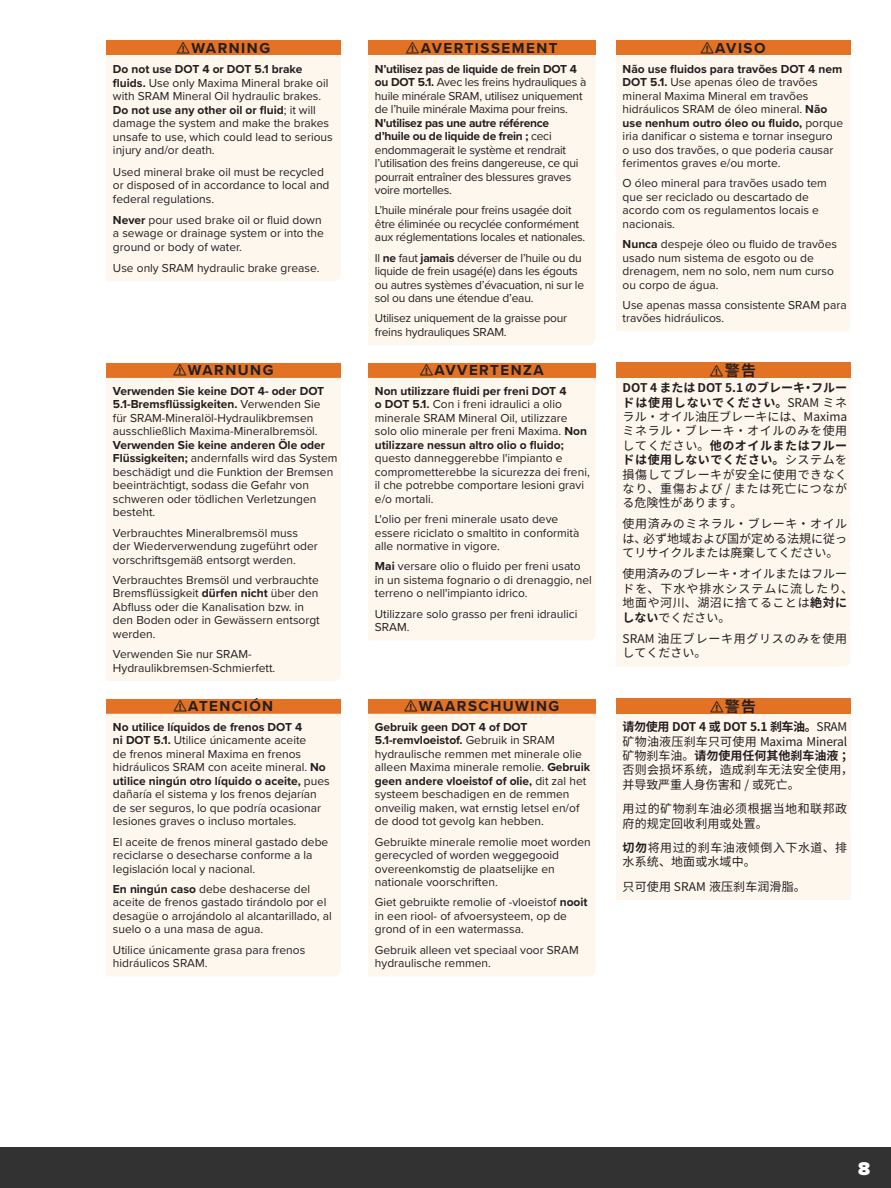
<style>
.page{position:relative;width:891px;height:1188px;background:#fff}
.page>*{position:absolute;margin:0;border:0;box-sizing:border-box;transform-origin:0 0}
.t1{font:900 19.2px "Proxima Nova";color:#fff}
.t2{font:700 15px "Proxima Nova";letter-spacing:.1em;color:#231f20}
.t3{font:700 15px "Noto Sans CJ Kjp";color:#231f20}
.t4{font:700 15px "Noto Sans CJ Ksc";color:#231f20}
.Signal_Word_Text_-_W{font:12px/13.5px "Proxima Nova";color:#231f20}
.Signal_Word_Text_-_W-2{font:12px/13.5px "Proxima Nova";letter-spacing:-.02em;color:#231f20}
.J-Orange{font:12px/14.4px "Noto Sans CJ Kjp";letter-spacing:.04em;color:#231f20;text-align:justify}
.C-orange_boxed{font:12px/14.4px "Noto Sans CJ Ksc";letter-spacing:.015em;color:#231f20}
.C-orange_boxed-2{font:12px/14.4px "Noto Sans CJ Ksc";letter-spacing:.04em;color:#231f20}
.C-orange_boxed-3{font:12px/14.4px "Noto Sans CJ Ksc";letter-spacing:.045em;color:#231f20}
.s1{font-weight:700}
</style>
<div class="page">
<div style="left:0;top:1148px;width:891px;height:40px;background:#323232"></div>
<div style="left:106px;top:40px;width:235px;height:16px;background:#e37224"></div>
<div style="left:106px;top:56px;width:235px;height:225px;background:#fef7ee"></div>
<div style="left:368px;top:40px;width:228px;height:16px;background:#e37224"></div>
<div style="left:368px;top:56px;width:228px;height:289px;background:#fef7ee"></div>
<div style="left:616px;top:40px;width:234px;height:16px;background:#e37224"></div>
<div style="left:616px;top:56px;width:234px;height:276px;background:#fef7ee"></div>
<div style="left:106px;top:363px;width:235px;height:15px;background:#e37224"></div>
<div style="left:106px;top:378px;width:235px;height:303px;background:#fef7ee"></div>
<div style="left:368px;top:363px;width:228px;height:15px;background:#e37224"></div>
<div style="left:368px;top:378px;width:228px;height:262px;background:#fef7ee"></div>
<div style="left:616px;top:363px;width:234px;height:15px;background:#e37224"></div>
<div style="left:616px;top:379px;width:234px;height:288px;background:#fef7ee"></div>
<div style="left:106px;top:699px;width:235px;height:15px;background:#e37224"></div>
<div style="left:106px;top:714px;width:235px;height:262px;background:#fef7ee"></div>
<div style="left:368px;top:699px;width:228px;height:15px;background:#e37224"></div>
<div style="left:368px;top:714px;width:228px;height:262px;background:#fef7ee"></div>
<div style="left:616px;top:699px;width:234px;height:15px;background:#e37224"></div>
<div style="left:616px;top:714px;width:234px;height:84px;background:#fef7ee"></div>
<div style="left:616px;top:798px;width:234px;height:37px;background:#fef7ee"></div>
<div style="left:616px;top:835px;width:234px;height:41px;background:#fef7ee"></div>
<div style="left:616px;top:874px;width:234px;height:26px;background:#fef7ee"></div>
<p class="t2" style="left:177px;top:37px;width:95px">⚠WARNING</p>
<p class="Signal_Word_Text_-_W" style="left:113px;top:61px;width:221px"><span class="s1">Do not use DOT 4 or DOT 5.1 brake fluids.</span> Use only Maxima Mineral brake oil with SRAM Mineral Oil hydraulic brakes.<br><span class="s1">Do not use any other oil or fluid</span>; it will damage the system and make the brakes unsafe to use, which could lead to serious injury and/or death.</p>
<p class="Signal_Word_Text_-_W" style="left:113px;top:164px;width:218px">Used mineral brake oil must be recycled or disposed of in accordance to local and federal regulations.</p>
<p class="Signal_Word_Text_-_W" style="left:113px;top:213px;width:212px"><span class="s1">Never</span> pour used brake oil or fluid down a sewage or drainage system or into the ground or body of water.</p>
<p class="Signal_Word_Text_-_W" style="left:113px;top:261px;width:208px">Use only SRAM hydraulic brake grease.</p>
<p class="t2" style="left:174px;top:359px;width:102px">⚠WARNUNG</p>
<p class="Signal_Word_Text_-_W" style="left:113px;top:384px;width:226px"><span class="s1">Verwenden Sie keine DOT 4- oder DOT 5.1-Bremsflüssigkeiten.</span> Verwenden Sie<br>für SRAM-Mineralöl-Hydraulikbremsen ausschließlich Maxima-Mineralbremsöl.<br><span class="s1">Verwenden Sie keine anderen Öle oder Flüssigkeiten;</span> andernfalls wird das System beschädigt und die Funktion der Bremsen beeinträchtigt, sodass die Gefahr von schweren oder tödlichen Verletzungen besteht.</p>
<p class="Signal_Word_Text_-_W" style="left:113px;top:525px;width:206px">Verbrauchtes Mineralbremsöl muss der Wiederverwendung zugeführt oder vorschriftsgemäß entsorgt werden.</p>
<p class="Signal_Word_Text_-_W" style="left:113px;top:573px;width:208px">Verbrauchtes Bremsöl und verbrauchte<br>Bremsflüssigkeit <span class="s1">dürfen nicht</span> über den<br>Abfluss oder die Kanalisation bzw. in den Boden oder in Gewässern entsorgt werden.</p>
<p class="Signal_Word_Text_-_W" style="left:113px;top:647px;width:164px">Verwenden Sie nur SRAM-<br>Hydraulikbremsen-Schmierfett.</p>
<p class="t2" style="left:174px;top:695px;width:101px">⚠ATENCIÓN</p>
<p class="Signal_Word_Text_-_W" style="left:113px;top:720px;width:218px"><span class="s1">No utilice líquidos de frenos DOT 4<br>ni DOT 5.1.</span> Utilice únicamente aceite<br>de frenos mineral Maxima en frenos hidráulicos SRAM con aceite mineral. <span class="s1">No utilice ningún otro líquido o aceite,</span> pues dañaría el sistema y los frenos dejarían de ser seguros, lo que podría ocasionar lesiones graves o incluso mortales.</p>
<p class="Signal_Word_Text_-_W" style="left:113px;top:834px;width:217px">El aceite de frenos mineral gastado debe reciclarse o desecharse conforme a la legislación local y nacional.</p>
<p class="Signal_Word_Text_-_W" style="left:113px;top:882px;width:220px"><span class="s1">En ningún caso</span> debe deshacerse del aceite de frenos gastado tirándolo por el desagüe o arrojándolo al alcantarillado, al suelo o a una masa de agua.</p>
<p class="Signal_Word_Text_-_W" style="left:113px;top:942px;width:194px">Utilice únicamente grasa para frenos hidráulicos SRAM.</p>
<p class="t2" style="left:406px;top:37px;width:153px">⚠AVERTISSEMENT</p>
<p class="Signal_Word_Text_-_W-2" style="left:375px;top:61px;width:213px"><span class="s1">N’utilisez pas de liquide de frein DOT 4 ou DOT 5.1.</span> Avec les freins hydrauliques à huile minérale SRAM, utilisez uniquement de l’huile minérale Maxima pour freins.<br><span class="s1">N'utilisez pas une autre référence d’huile ou de liquide de frein ;</span> ceci endommagerait le système et rendrait l’utilisation des freins dangereuse, ce qui pourrait entraîner des blessures graves voire mortelles.</p>
<p class="Signal_Word_Text_-_W-2" style="left:375px;top:203px;width:212px">L’huile minérale pour freins usagée doit être éliminée ou recyclée conformément aux réglementations locales et nationales.</p>
<p class="Signal_Word_Text_-_W-2" style="left:375px;top:250px;width:211px">Il <span class="s1">ne</span> faut <span class="s1">jamais</span> déverser de l’huile ou du liquide de frein usagé(e) dans les égouts ou autres systèmes d’évacuation, ni sur le sol ou dans une étendue d’eau.</p>
<p class="Signal_Word_Text_-_W-2" style="left:375px;top:311px;width:194px">Utilisez uniquement de la graisse pour freins hydrauliques SRAM.</p>
<p class="t2" style="left:420px;top:359px;width:125px">⚠AVVERTENZA</p>
<p class="Signal_Word_Text_-_W" style="left:375px;top:384px;width:216px"><span class="s1">Non utilizzare fluidi per freni DOT 4<br>o DOT 5.1.</span> Con i freni idraulici a olio minerale SRAM Mineral Oil, utilizzare solo olio minerale per freni Maxima. <span class="s1">Non utilizzare nessun altro olio o fluido; </span>questo danneggerebbe l'impianto e comprometterebbe la sicurezza dei freni, il che potrebbe comportare lesioni gravi e/o mortali.</p>
<p class="Signal_Word_Text_-_W" style="left:375px;top:512px;width:206px">L'olio per freni minerale usato deve essere riciclato o smaltito in conformità alle normative in vigore.</p>
<p class="Signal_Word_Text_-_W" style="left:375px;top:559px;width:219px"><span class="s1">Mai</span> versare olio o fluido per freni usato in un sistema fognario o di drenaggio, nel terreno o nell'impianto idrico.</p>
<p class="Signal_Word_Text_-_W" style="left:375px;top:606px;width:204px">Utilizzare solo grasso per freni idraulici<br>SRAM.</p>
<p class="t2" style="left:404px;top:695px;width:156px">⚠WAARSCHUWING</p>
<p class="Signal_Word_Text_-_W" style="left:375px;top:720px;width:217px"><span class="s1">Gebruik geen DOT 4 of DOT 5.1-remvloeistof.</span> Gebruik in SRAM hydraulische remmen met minerale olie alleen Maxima minerale remolie. <span class="s1">Gebruik geen andere vloeistof of olie,</span> dit zal het systeem beschadigen en de remmen onveilig maken, wat ernstig letsel en/of de dood tot gevolg kan hebben.</p>
<p class="Signal_Word_Text_-_W" style="left:375px;top:834px;width:218px">Gebruikte minerale remolie moet worden gerecycled of worden weggegooid overeenkomstig de plaatselijke en nationale voorschriften.</p>
<p class="Signal_Word_Text_-_W" style="left:375px;top:895px;width:214px">Giet gebruikte remolie of -vloeistof <span class="s1">nooit </span>in een riool- of afvoersysteem, op de grond of in een watermassa.</p>
<p class="Signal_Word_Text_-_W" style="left:375px;top:942px;width:205px">Gebruik alleen vet speciaal voor SRAM hydraulische remmen.</p>
<p class="t2" style="left:701px;top:37px;width:66px">⚠AVISO</p>
<p class="Signal_Word_Text_-_W" style="left:623px;top:61px;width:222px"><span class="s1">Não use fluidos para travões DOT 4 nem DOT 5.1.</span> Use apenas óleo de travões mineral Maxima Mineral em travões hidráulicos SRAM de óleo mineral. <span class="s1">Não use nenhum outro óleo ou fluido,</span> porque iria danificar o sistema e tornar inseguro<br>o uso dos travões, o que poderia causar ferimentos graves e/ou morte.</p>
<p class="Signal_Word_Text_-_W" style="left:623px;top:176px;width:206px">O óleo mineral para travões usado tem que ser reciclado ou descartado de acordo com os regulamentos locais e nacionais.</p>
<p class="Signal_Word_Text_-_W" style="left:623px;top:237px;width:216px"><span class="s1">Nunca</span> despeje óleo ou fluido de travões usado num sistema de esgoto ou de drenagem, nem no solo, nem num curso ou corpo de água.</p>
<p class="Signal_Word_Text_-_W" style="left:623px;top:298px;width:226px">Use apenas massa consistente SRAM para travões hidráulicos.</p>
<p class="t3" style="left:710px;top:362px;width:47px">⚠警告</p>
<p class="J-Orange" style="left:623px;top:381px;width:226px"><span class="s1">DOT 4 または DOT 5.1 のブレーキ・フルードは使用しないでください。</span>SRAM ミネラル・オイル油圧ブレーキには、Maximaミネラル・ブレーキ・オイルのみを使用してください。<span class="s1">他のオイルまたはフルードは使用しないでください。</span>システムを損傷してブレーキが安全に使用できなくなり、重傷および / または死亡につながる危険性があります。</p>
<p class="J-Orange" style="left:623px;top:517px;width:226px">使用済みのミネラル・ブレーキ・オイルは、必ず地域および国が定める法規に従ってリサイクルまたは廃棄してください。</p>
<p class="J-Orange" style="left:623px;top:567px;width:232px;text-align:left">使用済みのブレーキ・オイルまたはフルードを、下水や排水システムに流したり、地面や河川、湖沼に捨てることは<span class="s1">絶対にしない</span>でください。</p>
<p class="J-Orange" style="left:623px;top:631px;width:226px">SRAM 油圧ブレーキ用グリスのみを使用してください。</p>
<p class="t4" style="left:710px;top:698px;width:47px">⚠警告</p>
<p class="C-orange_boxed" style="left:623px;top:720px;width:232px"><span class="s1">请勿使用 DOT 4 或 DOT 5.1 刹车油。</span>SRAM矿物油液压刹车只可使用 Maxima Mineral矿物刹车油。<span class="s1">请勿使用任何其他刹车油液；</span>否则会损坏系统，造成刹车无法安全使用，并导致严重人身伤害和 / 或死亡。</p>
<p class="C-orange_boxed-2" style="left:623px;top:802px;width:226px">用过的矿物刹车油必须根据当地和联邦政府的规定回收利用或处置。</p>
<p class="C-orange_boxed-3" style="left:623px;top:841px;width:226px"><span class="s1">切勿</span>将用过的刹车油液倾倒入下水道、排水系统、地面或水域中。</p>
<p class="C-orange_boxed" style="left:623px;top:879px;width:185px">只可使用 SRAM 液压刹车润滑脂。</p>
<h1 class="t1" style="left:858px;top:1154px;width:14px">8</h1>
</div>
